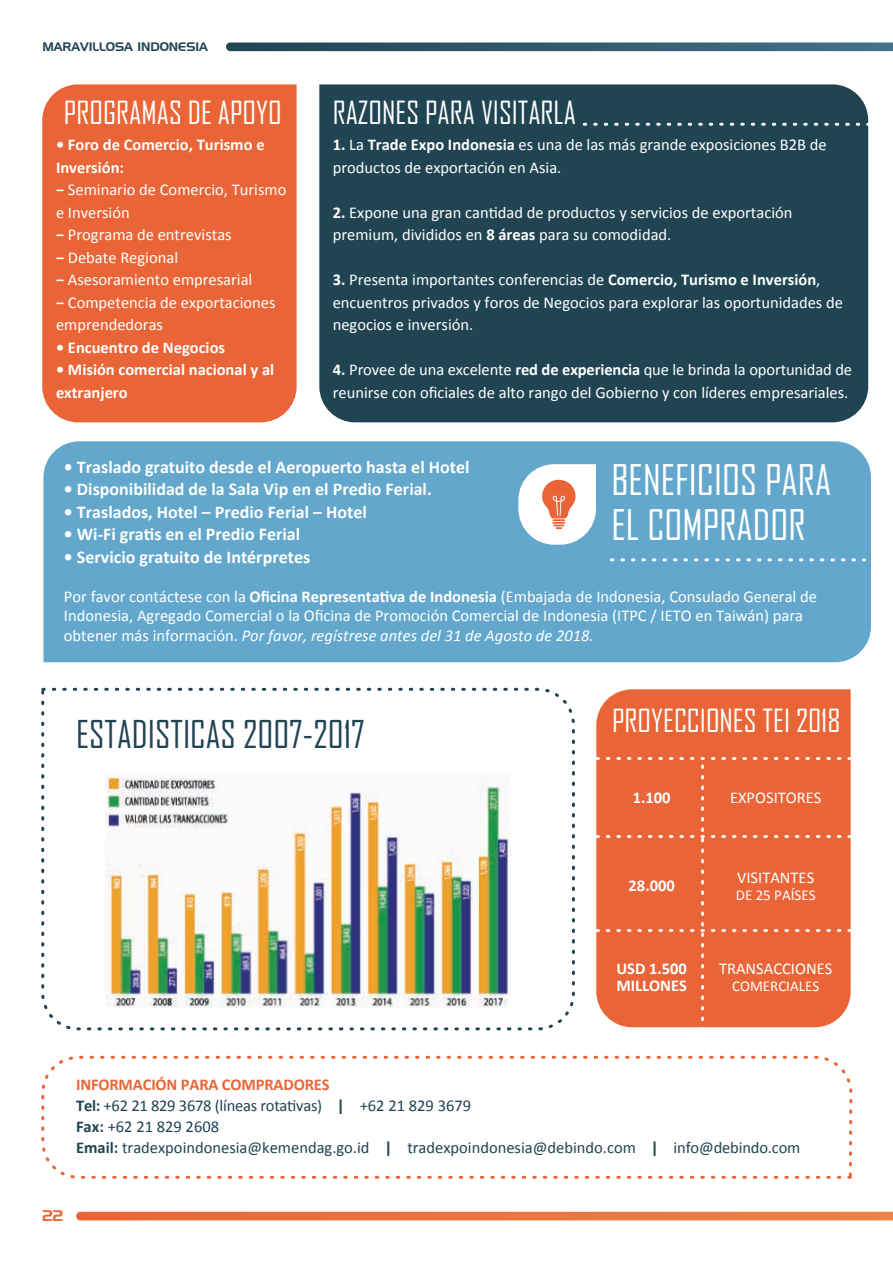
<style>
.page{position:relative;width:893px;height:1263px;background:#fff}
.page>*{position:absolute;margin:0;border:0;box-sizing:border-box;transform-origin:0 0}
.t1{font:40.5px/44.4px "Agency FB";color:#fff}
.t2{font:36.75px "Agency FB";color:#204452}
.t3{font:35.4px "Agency FB";color:#fff}
.t4{font:30.6px "Agency FB";color:#fff}
.t5{font:700 18px "Calibri";color:#fff}
.t6{font:16.5px/22.5px "Calibri";color:#fff}
.t7{font:16.5px/21px "Calibri";color:#204452}
.t8{font:700 16.5px/22.5px "Calibri";color:#fff}
.t9{font:15px "Calibri";color:#fff}
.t10{font:15px "Handel Gothic BT";color:#e96537}
.t11{font:12px "Handel Gothic BT";color:#204452}
.s1{font-weight:700}
.s2{font-style:italic}
.s3{font-weight:700;color:#e96537}
</style>
<div class="page">
<div style="left:43px;top:441px;width:828px;height:221px;background:#63a8cc"></div>
<div style="left:42px;top:84px;width:255px;height:338px;background:#e96537"></div>
<div style="left:319px;top:84px;width:549px;height:338px;background:#204452"></div>
<svg style="left:226px;top:42px;width:667px;height:9px;background:#3d6374"></svg>
<svg style="left:76px;top:1212px;width:817px;height:8px;background:#ea733e"></svg>
<svg style="left:518px;top:464px;width:78px;height:81px"></svg>
<svg style="left:611px;top:558px;width:253px;height:3px"></svg>
<svg style="left:41px;top:687px;width:534px;height:344px"></svg>
<svg style="left:41px;top:1055px;width:812px;height:124px"></svg>
<svg style="left:584px;top:123px;width:285px;height:3px"></svg>
<div style="left:596px;top:689px;width:255px;height:309px;background:#e96537"></div>
<svg style="left:597px;top:757px;width:253px;height:3px"></svg>
<div style="left:597px;top:766px;width:253px;height:262px;background:#e96537"></div>
<p class="t11" style="left:43px;top:40px;width:167px">MARAVILLOSA INDONESIA</p>
<h3 class="t4" style="left:64px;top:94px;width:219px">PROGRAMAS DE APOYO</h3>
<h3 class="t4" style="left:333px;top:94px;width:245px">RAZONES PARA VISITARLA</h3>
<p class="t6" style="left:56px;top:134px;width:232px"><span class="s1">• Foro de Comercio, Turismo e<br>Inversión:<br>−</span> Seminario de Comercio, Turismo e Inversión<br><span class="s1">−</span> Programa de entrevistas<br><span class="s1">−</span> Debate Regional<br><span class="s1">−</span> Asesoramiento empresarial<br><span class="s1">−</span> Competencia de exportaciones emprendedoras</p>
<p class="t8" style="left:56px;top:336px;width:171px">• Encuentro de Negocios</p>
<p class="t8" style="left:56px;top:359px;width:220px">• Misión comercial nacional y al extranjero</p>
<p class="t6" style="left:333px;top:134px;width:496px"><span class="s1">1.</span> La <span class="s1">Trade Expo Indonesia</span> es una de las más grande exposiciones B2B de productos de exportación en Asia.</p>
<p class="t6" style="left:333px;top:201px;width:461px"><span class="s1">2.</span> Expone una gran cantidad de productos y servicios de exportación premium, divididos en <span class="s1">8 áreas</span> para su comodidad.</p>
<p class="t6" style="left:333px;top:269px;width:512px"><span class="s1">3.</span> Presenta importantes conferencias de <span class="s1">Comercio, Turismo e Inversión</span>, encuentros privados y foros de Negocios para explorar las oportunidades de negocios e inversión.</p>
<p class="t6" style="left:333px;top:359px;width:521px"><span class="s1">4.</span> Provee de una excelente <span class="s1">red de experiencia</span> que le brinda la oportunidad de reunirse con oficiales de alto rango del Gobierno y con líderes empresariales.</p>
<h3 class="t3" style="left:68px;top:448px;width:371px">BENEFICIOS PARA EL COMPRADOR</h3>
<p class="t5" style="left:64px;top:455px;width:407px">• Traslado gratuito desde el Aeropuerto hasta el Hotel</p>
<p class="t5" style="left:64px;top:478px;width:369px">• Disponibilidad de la Sala Vip en el Predio Ferial.</p>
<p class="t5" style="left:64px;top:500px;width:305px">• Traslados, Hotel – Predio Ferial – Hotel</p>
<p class="t5" style="left:64px;top:523px;width:238px">• Wi-Fi gratis en el Predio Ferial</p>
<p class="t5" style="left:64px;top:545px;width:248px">• Servicio gratuito de Intérpretes</p>
<p class="t6" style="left:64px;top:586px;width:755px;line-height:19.5px">Por favor contáctese con la <span class="s1">Oficina Representativa de Indonesia</span> (Embajada de Indonesia, Consulado General de<br>Indonesia, Agregado Comercial o la Oficina de Promoción Comercial de Indonesia (ITPC / IETO en Taiwán) para obtener más información. <span class="s2">Por favor, regístrese antes del 31 de Agosto de 2018.</span></p>
<h1 class="t1" style="left:611px;top:457px;width:221px">BENEFICIOS PARA<br>EL COMPRADOR</h1>
<h2 class="t2" style="left:76px;top:711px;width:290px">ESTADISTICAS 2007-2017</h2>
<h3 class="t4" style="left:612px;top:702px;width:230px">PROYECCIONES TEI 2018</h3>
<p class="t8" style="left:633px;top:786px;width:39px">1.100</p>
<p class="t6" style="left:730px;top:786px;width:93px">EXPOSITORES</p>
<p class="t8" style="left:629px;top:875px;width:48px">28.000</p>
<p class="t8" style="left:616px;top:960px;width:72px;line-height:16.5px">USD 1.500<br>MILLONES</p>
<p class="t6" style="left:737px;top:867px;width:79px">VISITANTES</p>
<p class="t9" style="left:736px;top:885px;width:81px">DE 25 PAÍSES</p>
<p class="t6" style="left:719px;top:957px;width:115px">TRANSACCIONES</p>
<p class="t9" style="left:732px;top:976px;width:89px">COMERCIALES</p>
<p class="t7" style="left:76px;top:1074px;width:726px"><span class="s3">INFORMACIÓN PARA COMPRADORES<br></span><span class="s1">Tel:</span> +62 21 829 3678 (líneas rotativas) <span class="s1">|</span> +62 21 829 3679<br><span class="s1">Fax:</span> +62 21 829 2608<br><span class="s1">Email:</span> tradexpoindonesia@kemendag.go.id <span class="s1">|</span> tradexpoindonesia@debindo.com <span class="s1">|</span> info@debindo.com</p>
<p class="t10" style="left:43px;top:1206px;width:22px">22</p>
</div>
